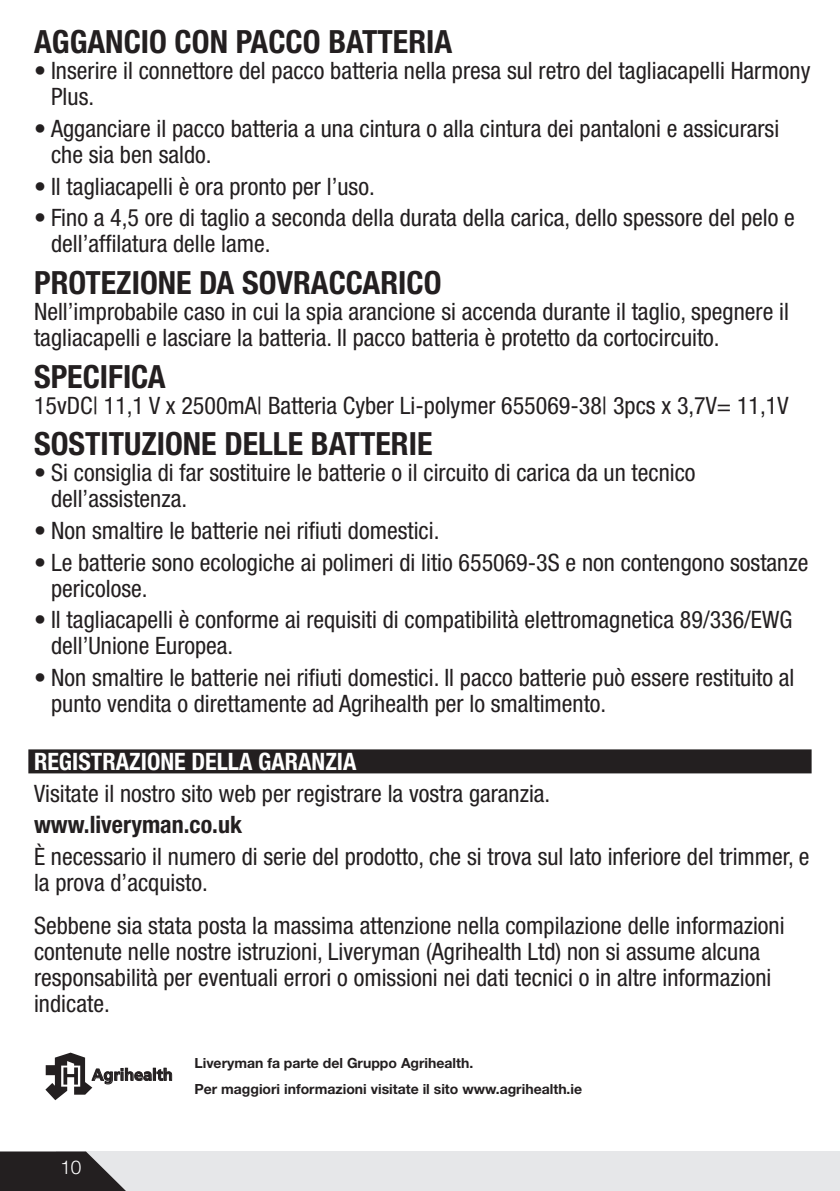
<style>
.page{position:relative;width:840px;height:1191px;background:#fff}
.page>*{position:absolute;margin:0;border:0;box-sizing:border-box;transform-origin:0 0}
.t1{font:700 condensed 32px "Helvetica Neue";color:#231f20}
.t2{font:condensed 24px/26px "Helvetica Neue";color:#231f20}
.t3{font:700 condensed 24px "Helvetica Neue";color:#fff}
.t4{font:700 condensed 24px "Helvetica Neue";color:#231f20}
.t5{font:300 19px "Helvetica Neue";color:#fff}
.t6{font:700 16.2px "Frutiger";color:#231f20}
.t7{font:700 14px/25.6px "Helvetica Neue";color:#231f20}
</style>
<div class="page">
<div style="left:28px;top:749px;width:783px;height:24px;background:#231f20"></div>
<div style="left:56px;top:1151px;width:783px;height:40px;background:#e6e7e9"></div>
<svg style="left:0;top:1151px;width:126px;height:40px"></svg>
<svg style="left:45px;top:1052px;width:127px;height:48px"></svg>
<h1 class="t1" style="left:34px;top:22px;width:419px">AGGANCIO CON PACCO BATTERIA</h1>
<p class="t2" style="left:51px;top:58px;width:760px;text-indent:-17px">• Inserire il connettore del pacco batteria nella presa sul retro del tagliacapelli Harmony<br>Plus.</p>
<p class="t2" style="left:51px;top:115px;width:729px;text-indent:-17px">• Agganciare il pacco batteria a una cintura o alla cintura dei pantaloni e assicurarsi che sia ben saldo.</p>
<p class="t2" style="left:34px;top:173px;width:342px">• Il tagliacapelli è ora pronto per l’uso.</p>
<p class="t2" style="left:51px;top:205px;width:744px;text-indent:-17px">• Fino a 4,5 ore di taglio a seconda della durata della carica, dello spessore del pelo e dell’affilatura delle lame.</p>
<h1 class="t1" style="left:34px;top:263px;width:409px">PROTEZIONE DA SOVRACCARICO</h1>
<p class="t2" style="left:34px;top:298px;width:756px">Nell’improbabile caso in cui la spia arancione si accenda durante il taglio, spegnere il tagliacapelli e lasciare la batteria. Il pacco batteria è protetto da cortocircuito.</p>
<h1 class="t1" style="left:34px;top:357px;width:133px">SPECIFICA</h1>
<p class="t2" style="left:34px;top:392px;width:755px">15vDC| 11,1 V x 2500mA| Batteria Cyber Li-polymer 655069-38| 3pcs x 3,7V= 11,1V</p>
<h1 class="t1" style="left:34px;top:424px;width:399px">SOSTITUZIONE DELLE BATTERIE</h1>
<p class="t2" style="left:51px;top:460px;width:645px;text-indent:-17px">• Si consiglia di far sostituire le batterie o il circuito di carica da un tecnico dell’assistenza.</p>
<p class="t2" style="left:34px;top:517px;width:407px">• Non smaltire le batterie nei rifiuti domestici.</p>
<p class="t2" style="left:51px;top:549px;width:758px;text-indent:-17px">• Le batterie sono ecologiche ai polimeri di litio 655069-3S e non contengono sostanze pericolose.</p>
<p class="t2" style="left:51px;top:607px;width:742px;text-indent:-17px">• Il tagliacapelli è conforme ai requisiti di compatibilità elettromagnetica 89/336/EWG dell’Unione Europea.</p>
<p class="t2" style="left:51px;top:664px;width:744px;text-indent:-17px">• Non smaltire le batterie nei rifiuti domestici. Il pacco batterie può essere restituito al punto vendita o direttamente ad Agrihealth per lo smaltimento.</p>
<p class="t3" style="left:34px;top:746px;width:324px">REGISTRAZIONE DELLA GARANZIA</p>
<p class="t2" style="left:34px;top:780px;width:517px">Visitate il nostro sito web per registrare la vostra garanzia.</p>
<p class="t4" style="left:34px;top:810px;width:209px">www.liveryman.co.uk</p>
<p class="t2" style="left:34px;top:843px;width:776px">È necessario il numero di serie del prodotto, che si trova sul lato inferiore del trimmer, e la prova d’acquisto.</p>
<p class="t2" style="left:34px;top:912px;width:751px">Sebbene sia stata posta la massima attenzione nella compilazione delle informazioni contenute nelle nostre istruzioni, Liveryman (Agrihealth Ltd) non si assume alcuna responsabilità per eventuali errori o omissioni nei dati tecnici o in altre informazioni indicate.</p>
<p class="t6" style="left:92px;top:1065px;width:82px">Agrihealth</p>
<p class="t7" style="left:194px;top:1049px;width:389px">Liveryman fa parte del Gruppo Agrihealth.<br>Per maggiori informazioni visitate il sito www.agrihealth.ie</p>
<p class="t5" style="left:60px;top:1156px;width:23px">10</p>
</div>
